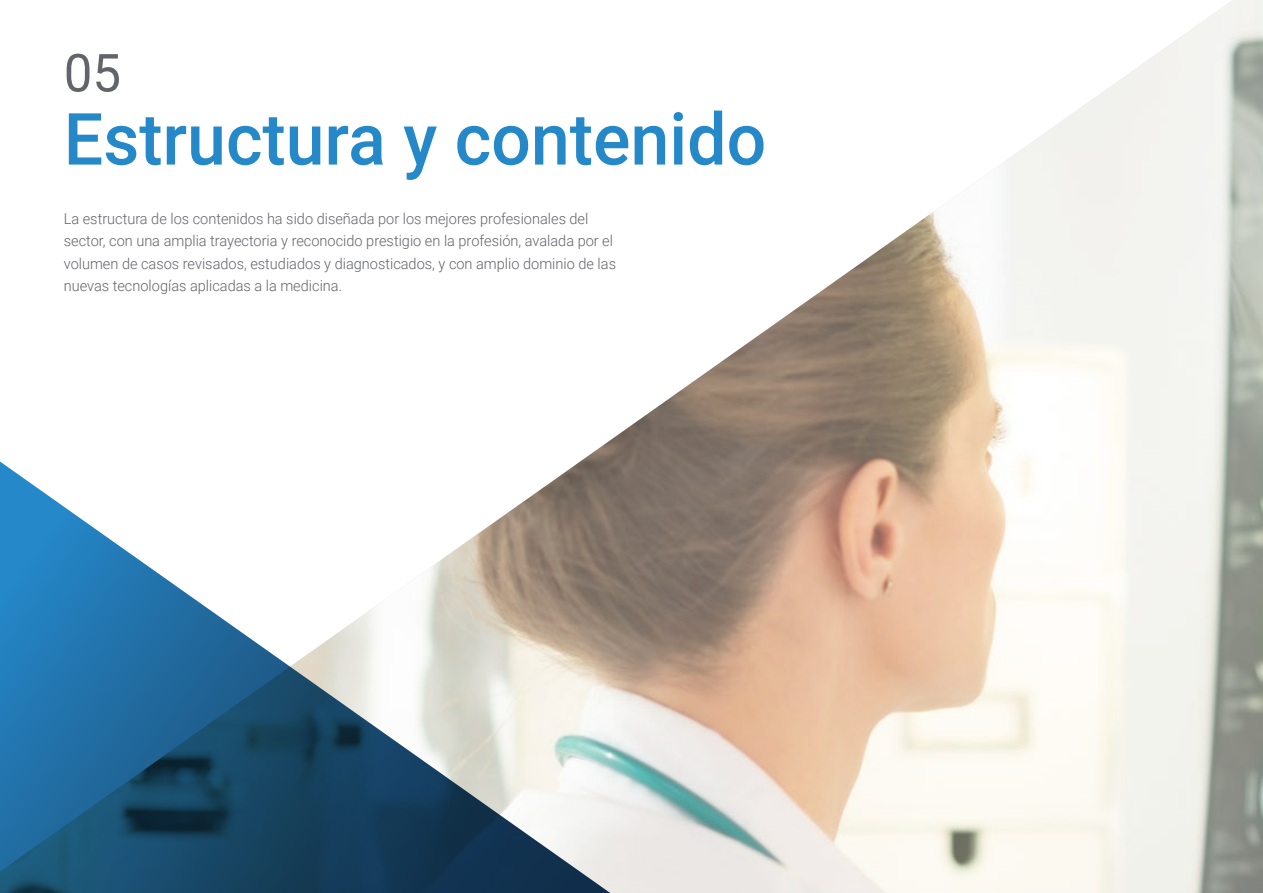
<style>
.page{position:relative;width:1263px;height:893px;background:#fff}
.page>*{position:absolute;margin:0;border:0;box-sizing:border-box;transform-origin:0 0}
.t1{font:500 72px "Roboto";color:#2488c9}
.t2{font:52.5px "Roboto";color:#61646a}
.t3{font:300 15px/22.5px "Roboto";color:#61646a}
</style>
<div class="page">
<img style="left:602px;top:0;width:661px;height:893px">
<svg style="left:0;top:446px;width:640px;height:447px"></svg>
<h2 class="t2" style="left:64px;top:36px;width:59px">05</h2>
<h1 class="t1" style="left:64px;top:89px;width:704px">Estructura y contenido</h1>
<p class="t3" style="left:64px;top:207px;width:554px">La estructura de los contenidos ha sido diseñada por los mejores profesionales del sector, con una amplia trayectoria y reconocido prestigio en la profesión, avalada por el volumen de casos revisados, estudiados y diagnosticados, y con amplio dominio de las nuevas tecnologías aplicadas a la medicina.</p>
</div>
